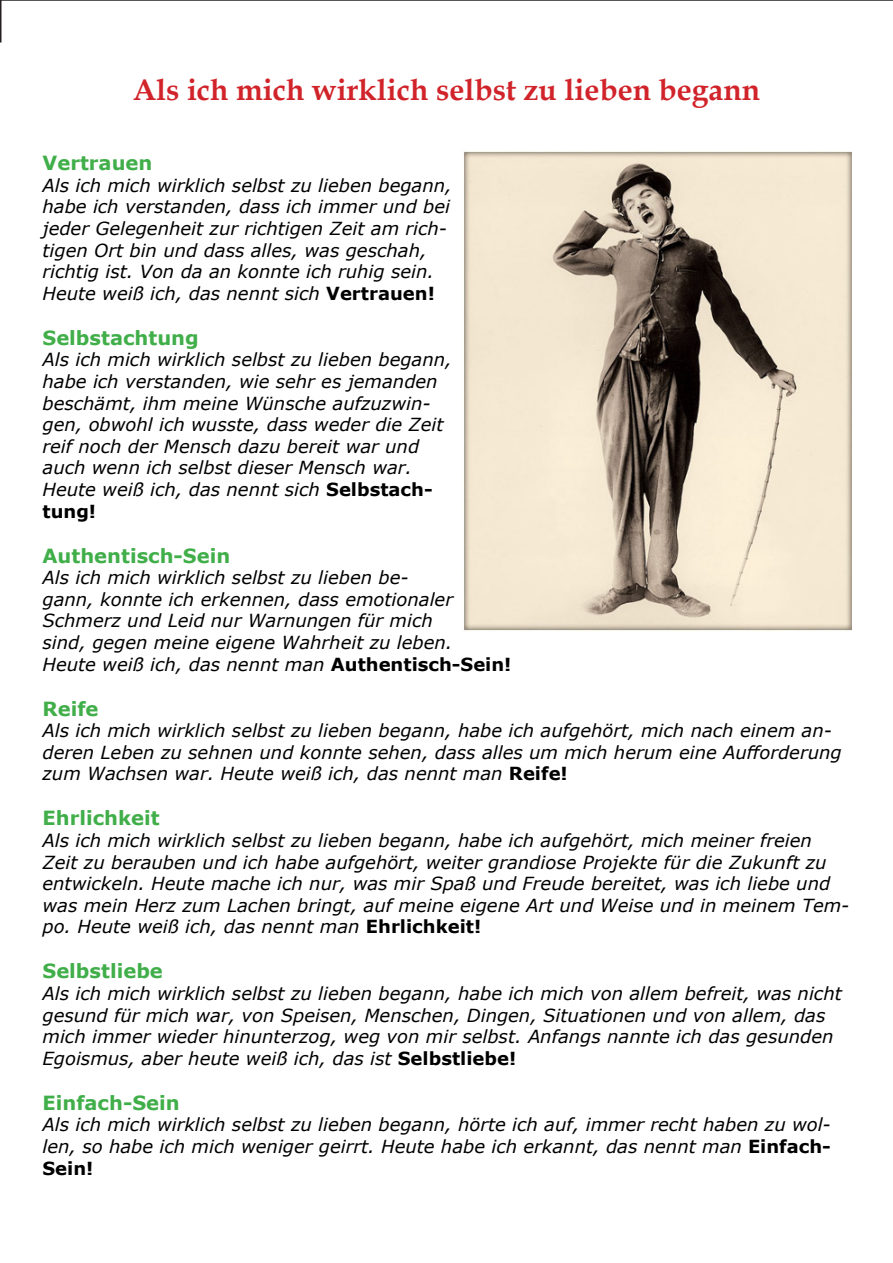
<style>
.page{position:relative;width:893px;height:1263px;background:#fff}
.page>*{position:absolute;margin:0;border:0;box-sizing:border-box;transform-origin:0 0}
.t1{font:700 30px "Book Antiqua";color:#d1232a}
.t2{font:700 19.5px "Verdana";color:#40ae49}
.t3{font:italic 18px/21.6px "Verdana";color:#000}
.s1{font-weight:700;font-style:normal}
</style>
<div class="page">
<hr style="left:0;top:0;width:893px;height:1px;background:#231f20">
<hr style="left:0;top:0;width:2px;height:43px;background:#231f20">
<img style="left:463px;top:151px;width:389px;height:480px">
<p class="t1" style="left:133px;top:70px;width:629px">Als ich mich wirklich selbst zu lieben begann</p>
<p class="t2" style="left:43px;top:149px;width:111px">Vertrauen</p>
<p class="t3" style="left:43px;top:174px;width:411px">Als ich mich wirklich selbst zu lieben begann, habe ich verstanden, dass ich immer und bei jeder Gelegenheit zur richtigen Zeit am rich&shy;tigen Ort bin und dass alles, was geschah, richtig ist. Von da an konnte ich ruhig sein.<br>Heute weiß ich, das nennt sich <span class="s1">Vertrauen!</span></p>
<p class="t2" style="left:43px;top:324px;width:158px">Selbstachtung</p>
<p class="t3" style="left:43px;top:349px;width:411px">Als ich mich wirklich selbst zu lieben begann, habe ich verstanden, wie sehr es jemanden beschämt, ihm meine Wünsche aufzuzwin&shy;gen, obwohl ich wusste, dass weder die Zeit reif noch der Mensch dazu bereit war und auch wenn ich selbst dieser Mensch war.<br>Heute weiß ich, das nennt sich <span class="s1">Selbstach&shy;tung!</span></p>
<p class="t2" style="left:43px;top:542px;width:189px">Authentisch-Sein</p>
<p class="t3" style="left:43px;top:567px;width:470px">Als ich mich wirklich selbst zu lieben be-<br>gann, konnte ich erkennen, dass emotionaler Schmerz und Leid nur Warnungen für mich<br>sind, gegen meine eigene Wahrheit zu leben.<br>Heute weiß ich, das nennt man <span class="s1">Authentisch-Sein!</span></p>
<p class="t2" style="left:43px;top:695px;width:58px">Reife</p>
<p class="t3" style="left:43px;top:720px;width:801px">Als ich mich wirklich selbst zu lieben begann, habe ich aufgehört, mich nach einem an&shy;deren Leben zu sehnen und konnte sehen, dass alles um mich herum eine Aufforderung zum Wachsen war. Heute weiß ich, das nennt man <span class="s1">Reife!</span></p>
<p class="t2" style="left:43px;top:804px;width:119px">Ehrlichkeit</p>
<p class="t3" style="left:43px;top:829px;width:808px">Als ich mich wirklich selbst zu lieben begann, habe ich aufgehört, mich meiner freien Zeit zu berauben und ich habe aufgehört, weiter grandiose Projekte für die Zukunft zu entwickeln. Heute mache ich nur, was mir Spaß und Freude bereitet, was ich liebe und was mein Herz zum Lachen bringt, auf meine eigene Art und Weise und in meinem Tem&shy;po. Heute weiß ich, das nennt man <span class="s1">Ehrlichkeit!</span></p>
<p class="t2" style="left:43px;top:957px;width:122px">Selbstliebe</p>
<p class="t3" style="left:43px;top:982px;width:801px">Als ich mich wirklich selbst zu lieben begann, habe ich mich von allem befreit, was nicht gesund für mich war, von Speisen, Menschen, Dingen, Situationen und von allem, das mich immer wieder hinunterzog, weg von mir selbst. Anfangs nannte ich das gesunden Egoismus, aber heute weiß ich, das ist <span class="s1">Selbstliebe!</span></p>
<p class="t2" style="left:43px;top:1089px;width:139px">Einfach-Sein</p>
<p class="t3" style="left:43px;top:1114px;width:790px;text-align:justify">Als ich mich wirklich selbst zu lieben begann, hörte ich auf, immer recht haben zu wol&shy;len, so habe ich mich weniger geirrt. Heute habe ich erkannt, das nennt man <span class="s1">Einfach-Sein!</span></p>
</div>
